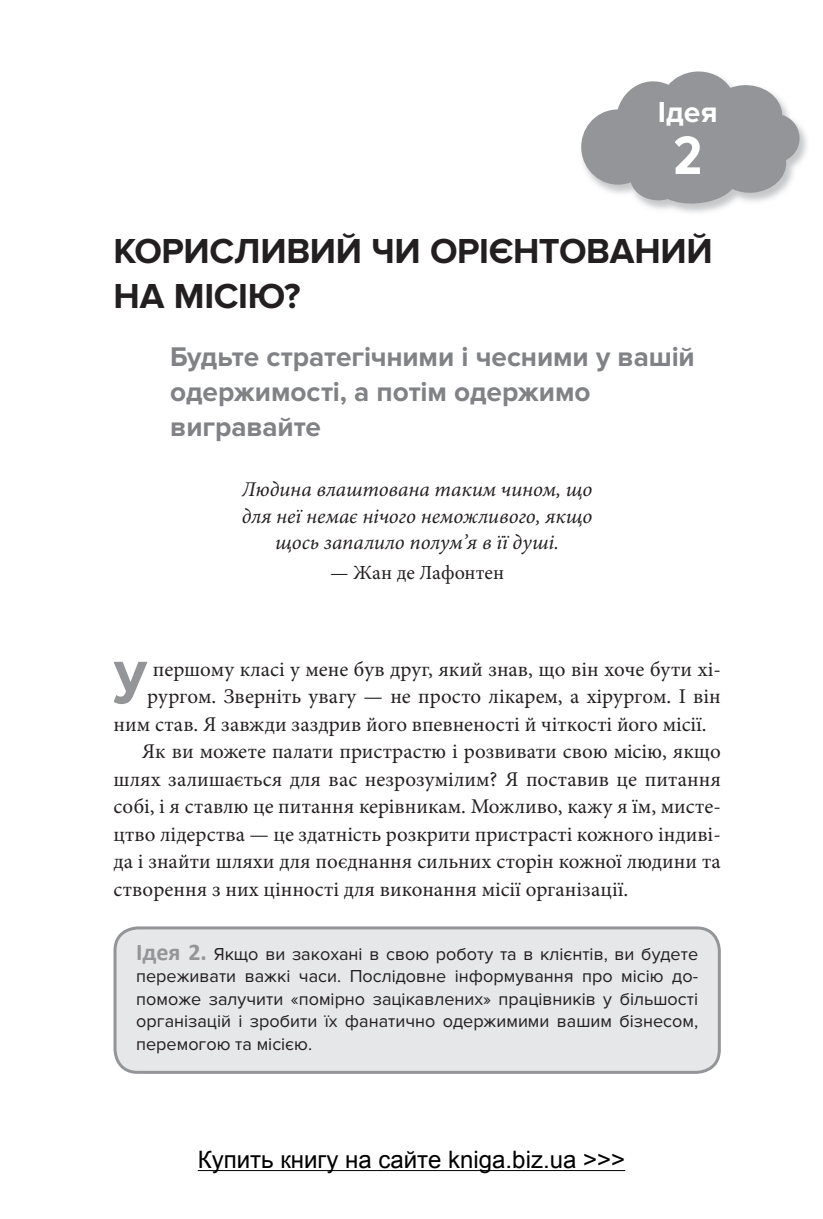
<style>
.page{position:relative;width:823px;height:1219px;background:#fff}
.page>*{position:absolute;margin:0;border:0;box-sizing:border-box;transform-origin:0 0}
.Обычный_Буквица{font:700 62.2px "Proxima Nova Cond";color:#939598}
.Idea{font:700 56px "Proxima Nova Cond";color:#fff}
.Idea_Heading{font:700 36px/45px "Proxima Nova";letter-spacing:-.01em;color:#231f20}
.Idea-2{font:700 30px "Proxima Nova";color:#fff}
.Idea_subheading{font:700 28px/35px "Proxima Nova";letter-spacing:-.005em;color:#808285}
.t1{font:24px "Arial";color:#000}
.Обычный{font:21px/27.4px "Minion Pro";color:#231f20;text-align:justify}
.Обычный_Буквица-2{font:21px "Minion Pro";color:#231f20}
.Epigraf{font:italic 21px/26.2px "Minion Pro";color:#231f20;text-align:center}
.Epigraf_avtor{font:20px "Minion Pro";color:#231f20}
.Vrezka_idea{font:18px/22.4px "Proxima Nova";color:#231f20;text-align:justify}
.s1{font-family:"Calibri";font-weight:700;font-size:24px;color:#939598}
</style>
<div class="page">
<img style="left:644px;top:125px;width:163px;height:88px">
<svg style="left:581px;top:71px;width:218px;height:133px"></svg>
<div style="left:115px;top:928px;width:604px;height:144px;background:#e6e7e9;border-radius:23px"></div>
<div style="left:113px;top:926px;width:607px;height:148px;border:3px solid #939598;border-radius:23px"></div>
<hr style="left:198px;top:1170px;width:427px;height:1px;background:#000">
<p class="Idea-2" style="left:657px;top:95px;width:62px">Ідея</p>
<p class="Idea" style="left:672px;top:124px;width:31px">2</p>
<p class="Idea_Heading" style="left:113px;top:230px;width:600px">КОРИСЛИВИЙ ЧИ ОРІЄНТОВАНИЙ<br>НА МІСІЮ?</p>
<p class="Idea_subheading" style="left:170px;top:340px;width:525px">Будьте стратегічними і чесними у вашій одержимості, а потім одержимо вигравайте</p>
<p class="Epigraf" style="left:242px;top:476px;width:352px">Людина влаштована таким чином, що для неї немає нічого неможливого, якщо щось запалило полум’я в її душі.</p>
<p class="Epigraf_avtor" style="left:330px;top:560px;width:175px">— Жан де Лафонтен</p>
<p class="Обычный_Буквица" style="left:114px;top:648px;width:35px">У</p>
<p class="Обычный_Буквица-2" style="left:153px;top:655px;width:569px">першому класі у мене був друг, який знав, що він хоче бути хі-</p>
<p class="Обычный_Буквица-2" style="left:147px;top:682px;width:574px">рургом. Зверніть увагу — не просто лікарем, а хірургом. І він</p>
<p class="Обычный_Буквица-2" style="left:113px;top:710px;width:594px">ним став. Я завжди заздрив його впевненості й чіткості його місії.</p>
<p class="Обычный" style="left:113px;top:738px;width:608px;text-indent:28px">Як ви можете палати пристрастю і розвивати свою місію, якщо шлях залишається для вас незрозумілим? Я поставив це питання собі, і я ставлю це питання керівникам. Можливо, кажу я їм, мисте&shy;цтво лідерства — це здатність розкрити пристрасті кожного індиві&shy;да і знайти шляхи для поєднання сильних сторін кожної людини та створення з них цінності для виконання місії організації.</p>
<p class="Vrezka_idea" style="left:136px;top:943px;width:563px"><span class="s1">Ідея 2.</span> Якщо ви закохані в свою роботу та в клієнтів, ви будете переживати важкі часи. Послідовне інформування про місію до&shy;поможе залучити «помірно зацікавлених» працівників у більшості організацій і зробити їх фанатично одержимими вашим бізнесом, перемогою та місією.</p>
<p class="t1" style="left:198px;top:1144px;width:428px">Купить книгу на сайте kniga.biz.ua &gt;&gt;&gt;</p>
</div>
